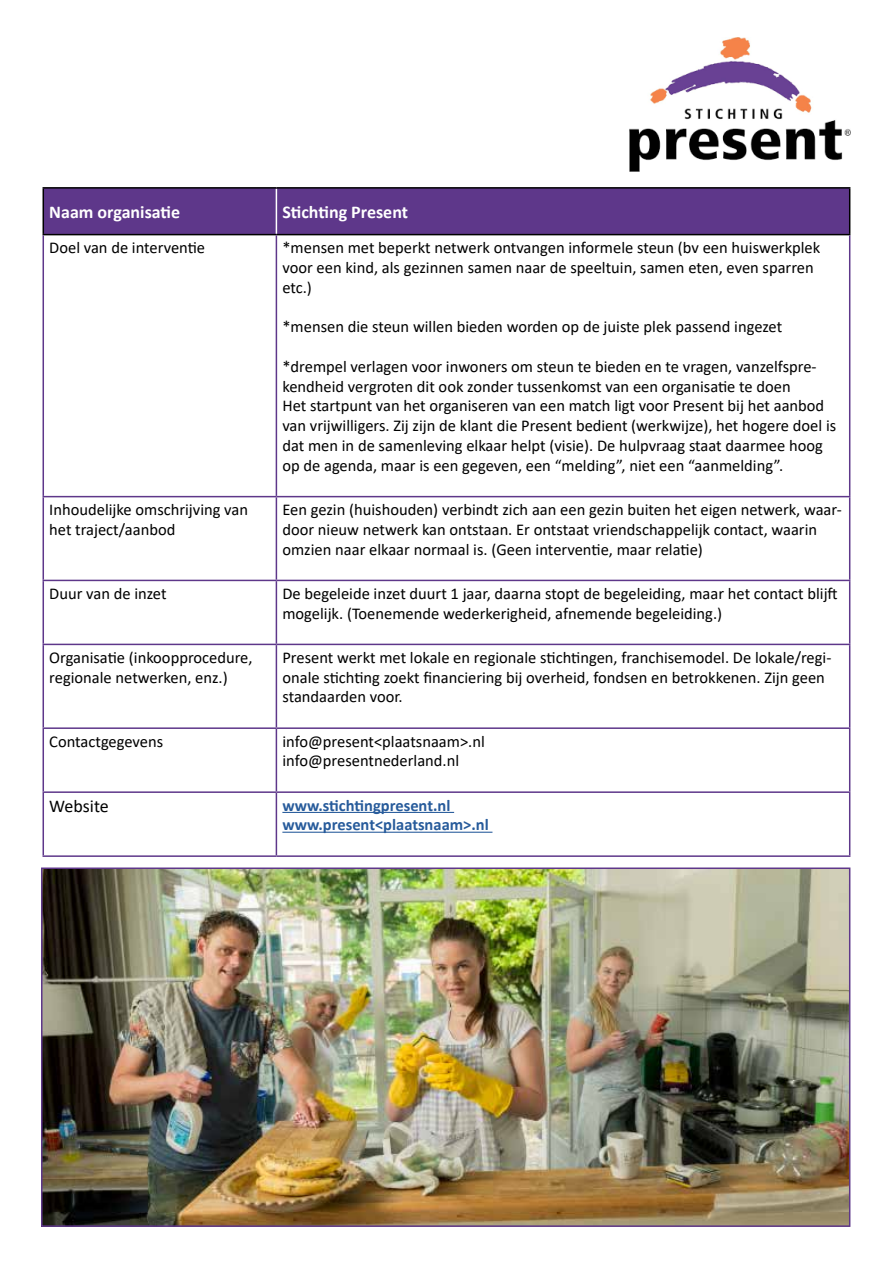
<style>
.page{position:relative;width:893px;height:1263px;background:#fff}
.page>*{position:absolute;margin:0;border:0;box-sizing:border-box;transform-origin:0 0}
.t1{font:700 18px "Calibri";color:#fff}
.t2{font:18px "Calibri";color:#000}
.t3{font:16.5px/19.8px "Calibri";color:#000}
.t4{font:700 16.5px/19.8px "Calibri";color:#275b9b}
</style>
<div class="page">
<div style="left:44px;top:189px;width:805px;height:45px;background:#5e378a"></div>
<hr style="left:276px;top:189px;width:1px;height:45px;background:#fff">
<hr style="left:43px;top:187px;width:233px;height:2px;background:#000">
<hr style="left:43px;top:189px;width:1px;height:45px;background:#000">
<hr style="left:276px;top:187px;width:574px;height:2px;background:#000">
<hr style="left:849px;top:189px;width:1px;height:45px;background:#000">
<hr style="left:43px;top:234px;width:233px;height:1px;background:#000">
<hr style="left:276px;top:234px;width:574px;height:1px;background:#000">
<hr style="left:43px;top:235px;width:1px;height:261px;background:#5e378a">
<hr style="left:276px;top:235px;width:1px;height:261px;background:#5e378a">
<hr style="left:849px;top:235px;width:1px;height:261px;background:#5e378a">
<hr style="left:43px;top:496px;width:233px;height:1px;background:#5e378a">
<hr style="left:43px;top:497px;width:1px;height:83px;background:#5e378a">
<hr style="left:276px;top:496px;width:574px;height:1px;background:#5e378a">
<hr style="left:276px;top:497px;width:1px;height:83px;background:#5e378a">
<hr style="left:849px;top:497px;width:1px;height:83px;background:#5e378a">
<hr style="left:43px;top:580px;width:233px;height:1px;background:#5e378a">
<hr style="left:43px;top:581px;width:1px;height:63px;background:#5e378a">
<hr style="left:276px;top:580px;width:574px;height:1px;background:#5e378a">
<hr style="left:276px;top:581px;width:1px;height:63px;background:#5e378a">
<hr style="left:849px;top:581px;width:1px;height:63px;background:#5e378a">
<hr style="left:43px;top:644px;width:233px;height:1px;background:#5e378a">
<hr style="left:43px;top:645px;width:1px;height:82px;background:#5e378a">
<hr style="left:276px;top:644px;width:574px;height:1px;background:#5e378a">
<hr style="left:276px;top:645px;width:1px;height:82px;background:#5e378a">
<hr style="left:849px;top:645px;width:1px;height:82px;background:#5e378a">
<hr style="left:43px;top:727px;width:233px;height:2px;background:#5e378a">
<hr style="left:43px;top:729px;width:1px;height:62px;background:#5e378a">
<hr style="left:276px;top:727px;width:574px;height:2px;background:#5e378a">
<hr style="left:276px;top:729px;width:1px;height:62px;background:#5e378a">
<hr style="left:849px;top:729px;width:1px;height:62px;background:#5e378a">
<hr style="left:43px;top:791px;width:233px;height:2px;background:#5e378a">
<hr style="left:43px;top:793px;width:1px;height:62px;background:#5e378a">
<hr style="left:276px;top:791px;width:574px;height:2px;background:#5e378a">
<hr style="left:276px;top:793px;width:1px;height:62px;background:#5e378a">
<hr style="left:849px;top:793px;width:1px;height:62px;background:#5e378a">
<hr style="left:43px;top:855px;width:233px;height:2px;background:#5e378a">
<hr style="left:276px;top:855px;width:574px;height:2px;background:#5e378a">
<hr style="left:282px;top:812px;width:172px;height:1px;background:#275b9b">
<hr style="left:282px;top:832px;width:210px;height:1px;background:#275b9b">
<img style="left:629px;top:37px;width:221px;height:135px">
<img style="left:44px;top:870px;width:803px;height:354px">
<div style="left:41px;top:867px;width:809px;height:360px;border:2px solid #5e378a"></div>
<p class="t1" style="left:49px;top:199px;width:132px">Naam organisatie</p>
<p class="t1" style="left:282px;top:199px;width:127px">Stichting Present</p>
<p class="t3" style="left:49px;top:237px;width:157px">Doel van de interventie</p>
<p class="t3" style="left:282px;top:237px;width:539px">*mensen met beperkt netwerk ontvangen informele steun (bv een huiswerkplek voor een kind, als gezinnen samen naar de speeltuin, samen eten, even sparren etc.)</p>
<p class="t3" style="left:282px;top:316px;width:501px">*mensen die steun willen bieden worden op de juiste plek passend ingezet</p>
<p class="t3" style="left:282px;top:356px;width:555px">*drempel verlagen voor inwoners om steun te bieden en te vragen, vanzelfspre&shy;kendheid vergroten dit ook zonder tussenkomst van een organisatie te doen<br>Het startpunt van het organiseren van een match ligt voor Present bij het aanbod van vrijwilligers. Zij zijn de klant die Present bedient (werkwijze), het hogere doel is dat men in de samenleving elkaar helpt (visie). De hulpvraag staat daarmee hoog op de agenda, maar is een gegeven, een “melding”, niet een “aanmelding”.</p>
<p class="t3" style="left:49px;top:499px;width:200px">Inhoudelijke omschrijving van het traject/aanbod</p>
<p class="t3" style="left:282px;top:499px;width:561px">Een gezin (huishouden) verbindt zich aan een gezin buiten het eigen netwerk, waar&shy;door nieuw netwerk kan ontstaan. Er ontstaat vriendschappelijk contact, waarin omzien naar elkaar normaal is. (Geen interventie, maar relatie)</p>
<p class="t3" style="left:49px;top:583px;width:119px">Duur van de inzet</p>
<p class="t3" style="left:282px;top:583px;width:557px">De begeleide inzet duurt 1 jaar, daarna stopt de begeleiding, maar het contact blijft mogelijk. (Toenemende wederkerigheid, afnemende begeleiding.)</p>
<p class="t3" style="left:49px;top:647px;width:205px">Organisatie (inkoopprocedure, regionale netwerken, enz.)</p>
<p class="t3" style="left:282px;top:647px;width:550px">Present werkt met lokale en regionale stichtingen, franchisemodel. De lokale/regi&shy;onale stichting zoekt financiering bij overheid, fondsen en betrokkenen. Zijn geen standaarden voor.</p>
<p class="t3" style="left:49px;top:731px;width:115px">Contactgegevens</p>
<p class="t3" style="left:282px;top:731px;width:204px">info@present&lt;plaatsnaam&gt;.nl info@presentnederland.nl</p>
<p class="t2" style="left:49px;top:793px;width:61px">Website</p>
<p class="t4" style="left:282px;top:795px;width:208px">www.stichtingpresent.nl www.present&lt;plaatsnaam&gt;.nl</p>
</div>
